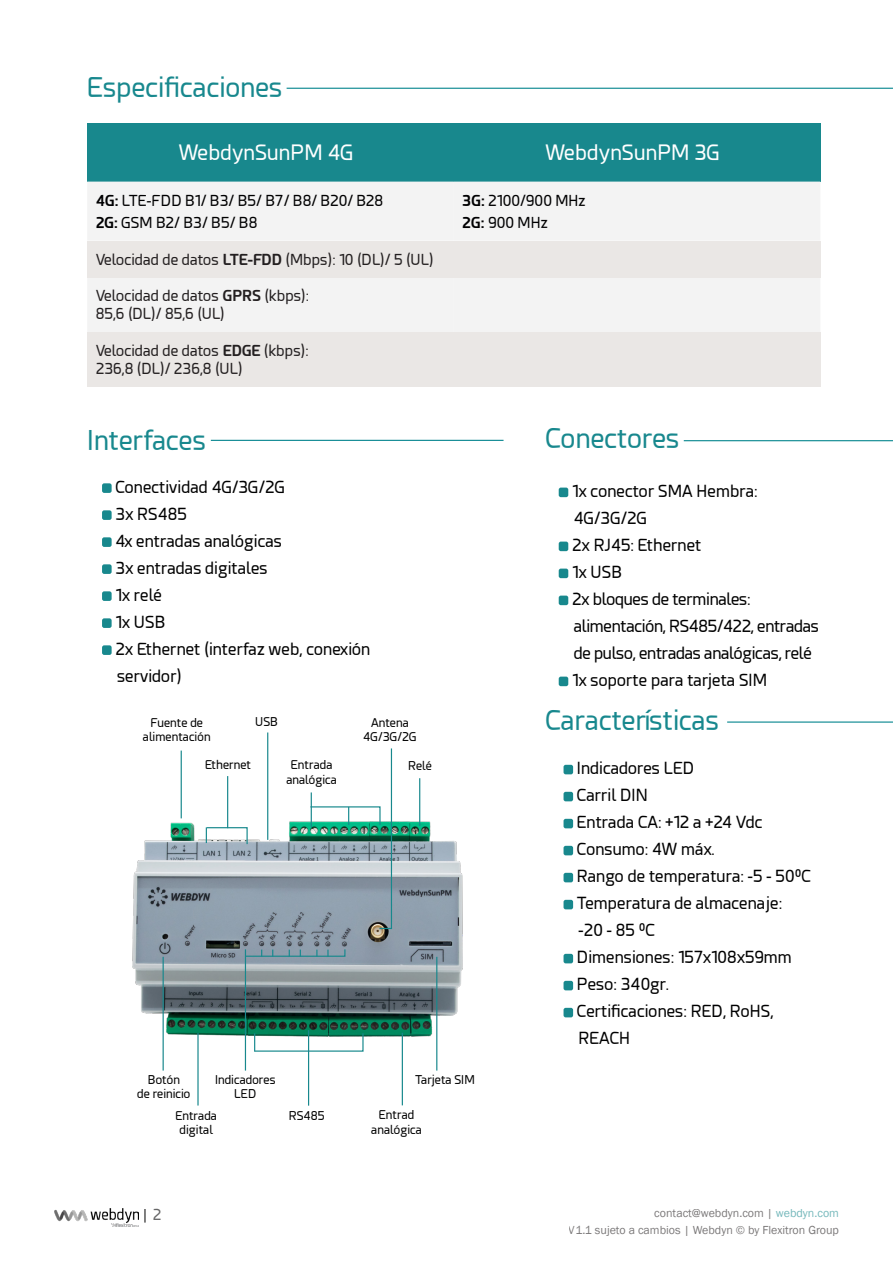
<style>
.page{position:relative;width:893px;height:1263px;background:#fff}
.page>*{position:absolute;margin:0;border:0;box-sizing:border-box;transform-origin:0 0}
.t1{font:27px "Esphimere";color:#18888e}
.t2{font:21px "Esphimere";color:#fff}
.t3{font:16.5px/27px "Esphimere";color:#000001}
.t4{font:16.5px/27px "Esphimere";letter-spacing:-.02em;color:#000001}
.Tabla_título{font:15px/18px "Esphimere";color:#231f20}
.t5{font:15px "Esphimere";color:#000001}
.t6{font:15px "Esphimere";color:#000002}
.Tabla_título-2{font:12px/14.4px "Esphimere";color:#000001;text-align:center}
.t7{font:12px/16.5px "Franklin Gothic";color:#231f20;text-align:right}
.s1{font-weight:700}
.s2{color:#18888d}
</style>
<div class="page">
<svg style="left:145px;top:1209px;width:1px;height:13px"></svg>
<img style="left:54px;top:1209px;width:85px;height:17px">
<img style="left:132px;top:812px;width:331px;height:233px">
<hr style="left:287px;top:88px;width:606px;height:1px;background:#06868f">
<hr style="left:211px;top:440px;width:293px;height:1px;background:#06868f">
<hr style="left:684px;top:440px;width:209px;height:1px;background:#06868f">
<div style="left:102px;top:483px;width:10px;height:10px;background:#18888d;border-radius:2px"></div>
<div style="left:102px;top:510px;width:10px;height:10px;background:#18888d;border-radius:2px"></div>
<div style="left:102px;top:537px;width:10px;height:10px;background:#18888d;border-radius:2px"></div>
<div style="left:102px;top:564px;width:10px;height:10px;background:#18888d;border-radius:2px"></div>
<div style="left:102px;top:591px;width:10px;height:10px;background:#18888d;border-radius:2px"></div>
<div style="left:102px;top:618px;width:10px;height:10px;background:#18888d;border-radius:2px"></div>
<div style="left:102px;top:645px;width:10px;height:10px;background:#18888d;border-radius:2px"></div>
<hr style="left:197px;top:1033px;width:2px;height:72px;background:#18888d">
<hr style="left:267px;top:732px;width:1px;height:108px;background:#18888d">
<hr style="left:181px;top:750px;width:1px;height:68px;background:#18888d">
<hr style="left:227px;top:776px;width:1px;height:52px;background:#18888d">
<hr style="left:419px;top:778px;width:1px;height:48px;background:#18888d">
<hr style="left:436px;top:957px;width:1px;height:113px;background:#18888d">
<div style="left:559px;top:488px;width:9px;height:9px;background:#18888d;border-radius:2px"></div>
<div style="left:559px;top:542px;width:9px;height:9px;background:#18888d;border-radius:2px"></div>
<div style="left:559px;top:569px;width:9px;height:9px;background:#18888d;border-radius:2px"></div>
<div style="left:559px;top:596px;width:9px;height:9px;background:#18888d;border-radius:2px"></div>
<div style="left:559px;top:677px;width:9px;height:9px;background:#18888d;border-radius:2px"></div>
<hr style="left:727px;top:721px;width:166px;height:2px;background:#06868f">
<div style="left:563px;top:765px;width:10px;height:9px;background:#18888d;border-radius:2px"></div>
<div style="left:563px;top:792px;width:10px;height:9px;background:#18888d;border-radius:2px"></div>
<div style="left:563px;top:819px;width:10px;height:9px;background:#18888d;border-radius:2px"></div>
<div style="left:563px;top:846px;width:10px;height:9px;background:#18888d;border-radius:2px"></div>
<div style="left:563px;top:873px;width:10px;height:9px;background:#18888d;border-radius:2px"></div>
<div style="left:563px;top:900px;width:10px;height:9px;background:#18888d;border-radius:2px"></div>
<div style="left:563px;top:954px;width:10px;height:9px;background:#18888d;border-radius:2px"></div>
<div style="left:563px;top:981px;width:10px;height:9px;background:#18888d;border-radius:2px"></div>
<div style="left:563px;top:1008px;width:10px;height:9px;background:#18888d;border-radius:2px"></div>
<hr style="left:308px;top:1030px;width:1px;height:76px;background:#18888d">
<svg style="left:309px;top:748px;width:84px;height:182px"></svg>
<svg style="left:253px;top:1032px;width:111px;height:20px"></svg>
<hr style="left:402px;top:1033px;width:1px;height:72px;background:#18888d">
<hr style="left:163px;top:957px;width:1px;height:113px;background:#18888d">
<hr style="left:245px;top:949px;width:1px;height:121px;background:#18888d">
<svg style="left:244px;top:948px;width:102px;height:9px"></svg>
<svg style="left:206px;top:826px;width:42px;height:19px"></svg>
<div style="left:87px;top:123px;width:367px;height:59px;background:#18888d"></div>
<div style="left:454px;top:123px;width:366px;height:59px;background:#18888d"></div>
<div style="left:87px;top:182px;width:367px;height:150px;background:#f3f3f3"></div>
<div style="left:454px;top:182px;width:366px;height:150px;background:#f3f3f3"></div>
<div style="left:87px;top:241px;width:367px;height:36px;background:#eae7e5"></div>
<div style="left:454px;top:241px;width:366px;height:36px;background:#eae7e5"></div>
<div style="left:87px;top:332px;width:367px;height:55px;background:#eae7e5"></div>
<div style="left:454px;top:332px;width:366px;height:55px;background:#eae7e5"></div>
<p class="t1" style="left:87px;top:72px;width:197px">Especificaciones</p>
<p class="t2" style="left:179px;top:141px;width:177px">WebdynSunPM 4G</p>
<p class="t2" style="left:545px;top:141px;width:176px">WebdynSunPM 3G</p>
<p class="t5" style="left:96px;top:192px;width:289px"><span class="s1">4G:</span> LTE-FDD B1/ B3/ B5/ B7/ B8/ B20/ B28</p>
<p class="t5" style="left:96px;top:214px;width:163px"><span class="s1">2G:</span> GSM B2/ B3/ B5/ B8</p>
<p class="t5" style="left:462px;top:192px;width:125px"><span class="s1">3G:</span> 2100/900 MHz</p>
<p class="t5" style="left:462px;top:214px;width:87px"><span class="s1">2G:</span> 900 MHz</p>
<p class="Tabla_título" style="left:96px;top:250px;width:339px">Velocidad de datos <span class="s1">LTE-FDD</span> (Mbps): 10 (DL)/ 5 (UL)</p>
<p class="Tabla_título" style="left:96px;top:287px;width:215px">Velocidad de datos <span class="s1">GPRS</span> (kbps):<br>85,6 (DL)/ 85,6 (UL)</p>
<p class="Tabla_título" style="left:96px;top:342px;width:214px">Velocidad de datos <span class="s1">EDGE</span> (kbps):<br>236,8 (DL)/ 236,8 (UL)</p>
<p class="t1" style="left:87px;top:425px;width:121px">Interfaces</p>
<p class="t3" style="left:115px;top:474px;width:171px">Conectividad 4G/3G/2G</p>
<p class="t3" style="left:115px;top:501px;width:73px">3x RS485</p>
<p class="t3" style="left:115px;top:528px;width:168px">4x entradas analógicas</p>
<p class="t3" style="left:115px;top:555px;width:154px">3x entradas digitales</p>
<p class="t3" style="left:115px;top:582px;width:48px">1x relé</p>
<p class="t3" style="left:115px;top:609px;width:52px">1x USB</p>
<p class="t3" style="left:115px;top:636px;width:256px">2x Ethernet (interfaz web, conexión servidor)</p>
<p class="Tabla_título-2" style="left:143px;top:715px;width:69px">Fuente de alimentación</p>
<p class="Tabla_título-2" style="left:255px;top:715px;width:24px">USB</p>
<p class="Tabla_título-2" style="left:363px;top:715px;width:55px">Antena<br>4G/3G/2G</p>
<p class="Tabla_título-2" style="left:205px;top:757px;width:48px">Ethernet</p>
<p class="Tabla_título-2" style="left:286px;top:758px;width:52px">Entrada analógica</p>
<p class="Tabla_título-2" style="left:408px;top:758px;width:25px">Relé</p>
<p class="Tabla_título-2" style="left:137px;top:1072px;width:55px">Botón<br>de reinicio</p>
<p class="Tabla_título-2" style="left:215px;top:1072px;width:62px">Indicadores</p>
<p class="Tabla_título-2" style="left:234px;top:1087px;width:24px">LED</p>
<p class="Tabla_título-2" style="left:175px;top:1108px;width:43px">Entrada digital</p>
<p class="Tabla_título-2" style="left:289px;top:1108px;width:38px">RS485</p>
<p class="t6" style="left:152px;top:1206px;width:10px">2</p>
<p class="Tabla_título-2" style="left:415px;top:1072px;width:61px">Tarjeta SIM</p>
<p class="Tabla_título-2" style="left:371px;top:1108px;width:52px">Entrad analógica</p>
<p class="t1" style="left:545px;top:423px;width:136px">Conectores</p>
<p class="t3" style="left:572px;top:478px;width:187px">1x conector SMA Hembra:<br>4G/3G/2G</p>
<p class="t3" style="left:572px;top:532px;width:131px">2x RJ45: Ethernet</p>
<p class="t3" style="left:572px;top:559px;width:52px">1x USB</p>
<p class="t4" style="left:572px;top:586px;width:249px">2x bloques de terminales: alimentación, RS485/422, entradas de pulso, entradas analógicas, relé</p>
<p class="t3" style="left:572px;top:667px;width:197px">1x soporte para tarjeta SIM</p>
<p class="t1" style="left:545px;top:705px;width:175px">Características</p>
<p class="t3" style="left:577px;top:755px;width:119px">Indicadores LED</p>
<p class="t3" style="left:577px;top:782px;width:72px">Carril DIN</p>
<p class="t3" style="left:577px;top:809px;width:187px">Entrada CA: +12 a +24 Vdc</p>
<p class="t3" style="left:577px;top:836px;width:139px">Consumo: 4W máx.</p>
<p class="t3" style="left:577px;top:863px;width:236px">Rango de temperatura: -5 - 50ºC</p>
<p class="t3" style="left:577px;top:890px;width:207px">Temperatura de almacenaje: -20 - 85 ºC</p>
<p class="t3" style="left:577px;top:944px;width:217px">Dimensiones: 157x108x59mm</p>
<p class="t3" style="left:577px;top:971px;width:94px">Peso: 340gr.</p>
<p class="t3" style="left:577px;top:998px;width:198px">Certificaciones: RED, RoHS,<br>REACH</p>
<p class="t7" style="left:569px;top:1205px;width:272px">contact@webdyn.com | <span class="s2">webdyn.com<br></span>V1.1 sujeto a cambios | Webdyn © by Flexitron Group</p>
</div>
